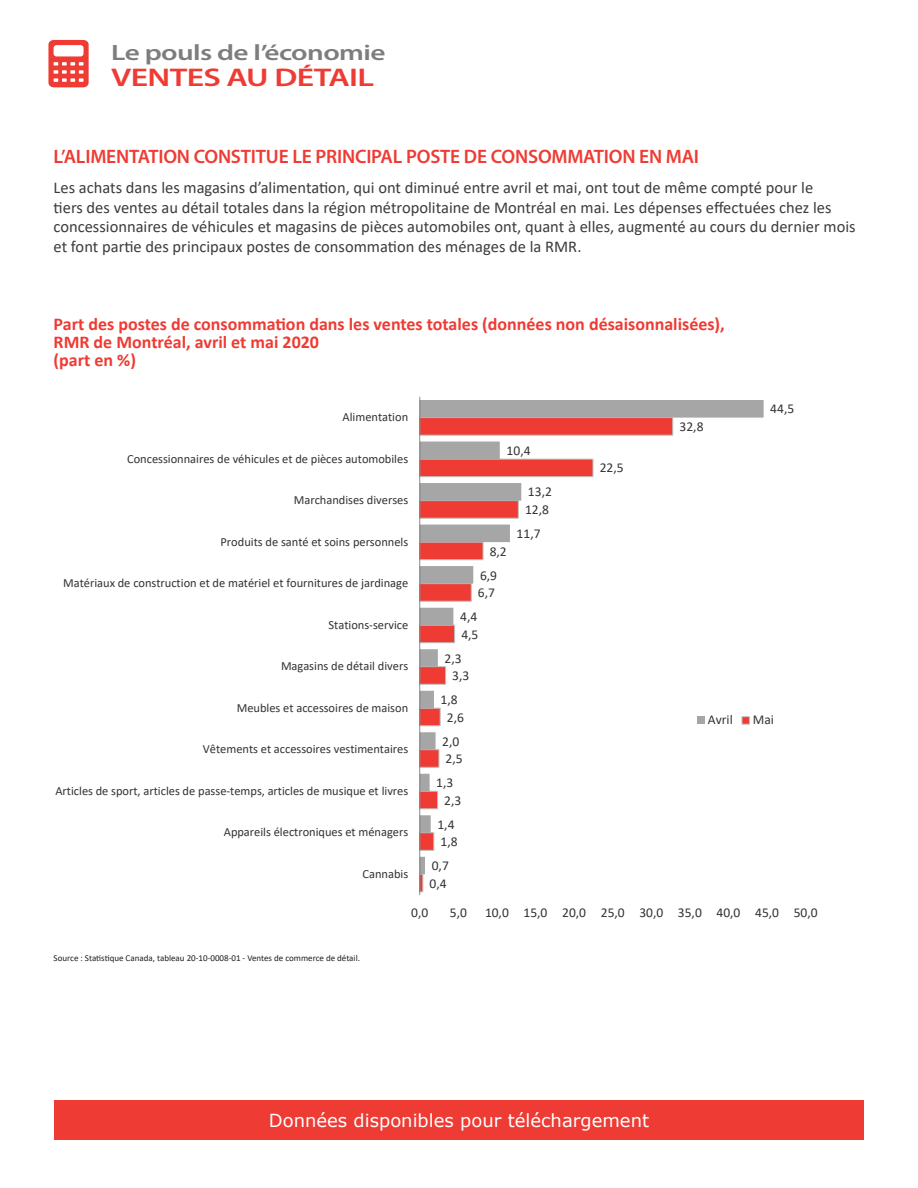
<style>
.page{position:relative;width:918px;height:1188px;background:#fff}
.page>*{position:absolute;margin:0;border:0;box-sizing:border-box;transform-origin:0 0}
.t1{font:600 25.65px "Myriad Pro";letter-spacing:-.02em;color:#ee3b34;scale:1.32 1}
.t2{font:600 22.2px "Myriad Pro";letter-spacing:-.02em;color:#7d7d7d;scale:1.32 1}
.t3{font:600 19.5px "Myriad Pro";letter-spacing:-.01em;color:#ee3b34}
.t4{font:700 18px "Calibri";color:#ee3b34}
.t5{font:18px "Verdana";color:#fff}
.t6{font:16.5px/19.5px "Calibri";color:#3c3c40}
.t7{font:13.5px "Calibri";letter-spacing:.005em;color:#333}
.t8{font:12.45px "Calibri";color:#333}
.Source{font:9px "Calibri";color:#231f20}
</style>
<div class="page">
<svg style="left:48px;top:40px;width:41px;height:47px"></svg>
<svg style="left:420px;top:400px;width:344px;height:474px"></svg>
<hr style="left:419px;top:397px;width:1px;height:498px;background:#3c3c40;opacity:.6">
<div style="left:688px;top:709px;width:90px;height:23px;background:#fff"></div>
<div style="left:697px;top:717px;width:8px;height:7px;background:#a6a6a6"></div>
<div style="left:742px;top:716px;width:8px;height:9px;background:#ee3b34;border:1px solid #bfbfbf"></div>
<div style="left:54px;top:1100px;width:810px;height:39px;background:#ee3b34"></div>
<h2 class="t2" style="left:111px;top:39px;width:209px">Le pouls de l’économie</h2>
<h1 class="t1" style="left:111px;top:61px;width:201px">VENTES AU DÉTAIL</h1>
<p class="t3" style="left:54px;top:144px;width:647px">L’ALIMENTATION CONSTITUE LE PRINCIPAL POSTE DE CONSOMMATION EN MAI</p>
<p class="t6" style="left:54px;top:177px;width:804px">Les achats dans les magasins d’alimentation, qui ont diminué entre avril et mai, ont tout de même compté pour le<br>tiers des ventes au détail totales dans la région métropolitaine de Montréal en mai. Les dépenses effectuées chez les concessionnaires de véhicules et magasins de pièces automobiles ont, quant à elles, augmenté au cours du dernier mois et font partie des principaux postes de consommation des ménages de la RMR.</p>
<p class="t4" style="left:54px;top:311px;width:673px">Part des postes de consommation dans les ventes totales (données non désaisonnalisées),</p>
<p class="t4" style="left:54px;top:329px;width:267px">RMR de Montréal, avril et mai 2020</p>
<p class="t4" style="left:54px;top:347px;width:84px">(part en %)</p>
<p class="t8" style="left:343px;top:408px;width:67px">Alimentation</p>
<p class="t8" style="left:127px;top:450px;width:283px">Concessionnaires de véhicules et de pièces automobiles</p>
<p class="t8" style="left:294px;top:491px;width:116px">Marchandises diverses</p>
<p class="t8" style="left:221px;top:533px;width:189px">Produits de santé et soins personnels</p>
<p class="t8" style="left:63px;top:574px;width:347px">Matériaux de construction et de matériel et fournitures de jardinage</p>
<p class="t8" style="left:329px;top:616px;width:81px">Stations-service</p>
<p class="t8" style="left:281px;top:657px;width:129px">Magasins de détail divers</p>
<p class="t7" style="left:507px;top:441px;width:26px">10,4</p>
<p class="t7" style="left:528px;top:483px;width:26px">13,2</p>
<p class="t7" style="left:525px;top:500px;width:26px">12,8</p>
<p class="t7" style="left:490px;top:542px;width:19px">8,2</p>
<p class="t7" style="left:480px;top:566px;width:19px">6,9</p>
<p class="t7" style="left:478px;top:583px;width:19px">6,7</p>
<p class="t7" style="left:460px;top:607px;width:19px">4,4</p>
<p class="t7" style="left:461px;top:625px;width:19px">4,5</p>
<p class="t7" style="left:445px;top:649px;width:19px">2,3</p>
<p class="t7" style="left:452px;top:666px;width:19px">3,3</p>
<p class="t7" style="left:517px;top:524px;width:26px">11,7</p>
<p class="t7" style="left:600px;top:459px;width:26px">22,5</p>
<p class="t7" style="left:680px;top:417px;width:26px">32,8</p>
<p class="t7" style="left:770px;top:400px;width:26px">44,5</p>
<p class="t8" style="left:237px;top:699px;width:173px">Meubles et accessoires de maison</p>
<p class="t8" style="left:203px;top:740px;width:207px">Vêtements et accessoires vestimentaires</p>
<p class="t8" style="left:55px;top:782px;width:354px">Articles de sport, articles de passe-temps, articles de musique et livres</p>
<p class="t8" style="left:224px;top:823px;width:186px">Appareils électroniques et ménagers</p>
<p class="t8" style="left:363px;top:865px;width:47px">Cannabis</p>
<p class="t7" style="left:441px;top:690px;width:19px">1,8</p>
<p class="t7" style="left:447px;top:708px;width:19px">2,6</p>
<p class="t7" style="left:442px;top:732px;width:19px">2,0</p>
<p class="t7" style="left:446px;top:749px;width:19px">2,5</p>
<p class="t7" style="left:436px;top:773px;width:19px">1,3</p>
<p class="t7" style="left:444px;top:791px;width:19px">2,3</p>
<p class="t7" style="left:437px;top:815px;width:19px">1,4</p>
<p class="t7" style="left:441px;top:832px;width:19px">1,8</p>
<p class="t7" style="left:432px;top:856px;width:19px">0,7</p>
<p class="t7" style="left:430px;top:874px;width:19px">0,4</p>
<p class="t7" style="left:708px;top:710px;width:26px">Avril</p>
<p class="t7" style="left:753px;top:710px;width:23px">Mai</p>
<p class="Source" style="left:54px;top:952px;width:308px">Source : Statistique Canada, tableau 20-10-0008-01 - Ventes de commerce de détail.</p>
<p class="t7" style="left:411px;top:903px;width:19px">0,0</p>
<p class="t7" style="left:450px;top:903px;width:19px">5,0</p>
<p class="t7" style="left:485px;top:903px;width:334px">10,0 15,0 20,0 25,0 30,0 35,0 40,0 45,0 50,0</p>
<p class="t5" style="left:269px;top:1108px;width:382px">Données disponibles pour téléchargement</p>
</div>
